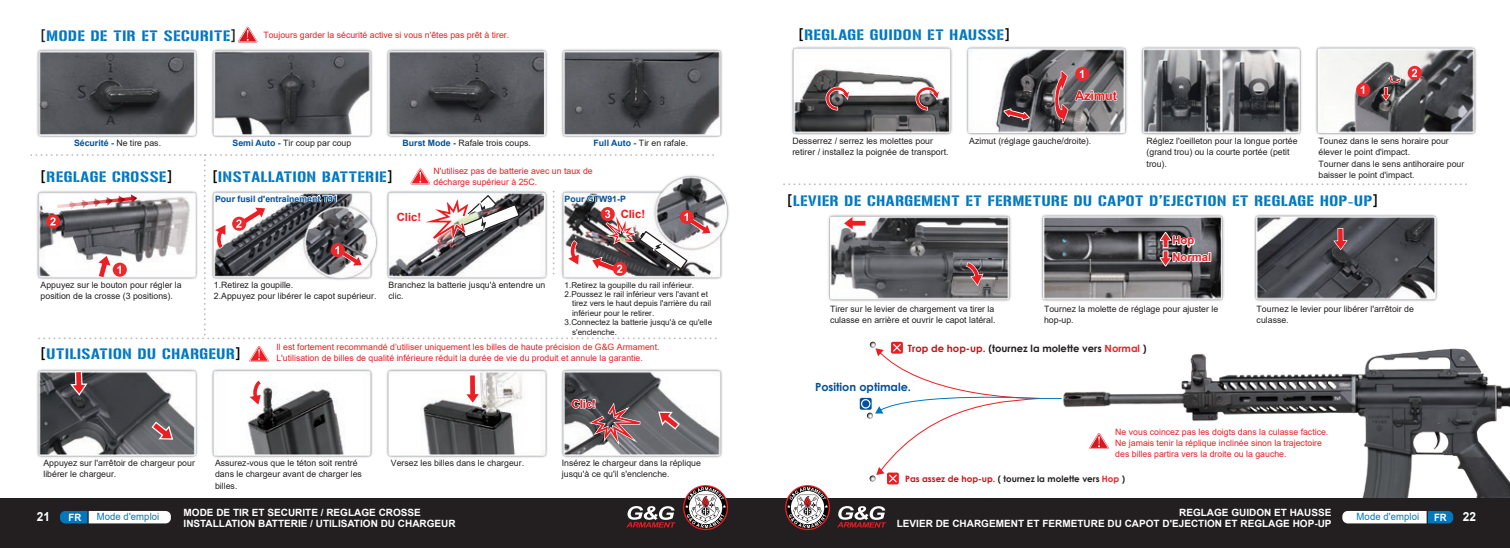
<style>
.page{position:relative;width:1510px;height:548px;background:#fff}
.page>*{position:absolute;margin:0;border:0;box-sizing:border-box;transform-origin:0 0}
.t1{font:15px "Gunplay";letter-spacing:.05em;color:#0078c0}
.t2{font:15px "Gunplay";letter-spacing:.05em;color:#0078c1}
.t3{font:700 12.5px "Arial";color:#d7171f}
.t4{font:700 12.5px "Arial";color:#fff;scale:.95 1}
.t5{font:700 11.25px/16.6px "Arial";color:#ee1d23}
.t6{font:700 11.25px "Century Gothic";color:#01519b}
.t7{font:700 11.25px "Arial";color:#d7171f}
.t8{font:700 10.12px "Arial";color:#fff;scale:.95 1}
.t9{font:700 10px/11.2px "Arial";color:#fff;text-align:right}
.t10{font:700 10px "Century Gothic";color:#231f20}
.t11{font:10px "Arial";letter-spacing:.01em;color:#0078c0;scale:.95 1}
.t12{font:8.75px/11.2px "Arial";color:#231f20}
.t13{font:8.75px/11.2px "Arial";color:#ee1d23}
.t14{font:700 8.75px "Century Gothic";color:#231f20}
.t15{font:700 8.75px "Arial";color:#01519b}
.t16{font:8.12px "Arial";color:#231f20}
.s1{font-family:"DIN Pro";font-weight:500;color:#231f20}
.s2{font-weight:700;color:#01519b}
.s3{font-family:"DIN Pro";font-weight:500;color:#000}
.s4{color:#c4121a}
.s5{color:#ee1d23}
</style>
<div class="page">
<img style="left:30px;top:26px;width:1479px;height:472px">
<div style="left:0;top:498px;width:1509px;height:49px;background:#231f20"></div>
<svg style="left:785px;top:485px;width:45px;height:45px"></svg>
<svg style="left:683px;top:485px;width:45px;height:45px"></svg>
<svg style="left:1342px;top:511px;width:111px;height:12px"></svg>
<svg style="left:60px;top:511px;width:111px;height:12px"></svg>
<svg style="left:837px;top:506px;width:49px;height:21px"></svg>
<svg style="left:626px;top:506px;width:49px;height:21px"></svg>
<svg style="left:1089px;top:433px;width:19px;height:16px"></svg>
<svg style="left:249px;top:346px;width:20px;height:15px"></svg>
<svg style="left:784px;top:183px;width:683px;height:2px"></svg>
<svg style="left:238px;top:27px;width:19px;height:16px"></svg>
<svg style="left:250px;top:380px;width:11px;height:24px"></svg>
<svg style="left:68px;top:369px;width:22px;height:28px"></svg>
<svg style="left:150px;top:419px;width:25px;height:22px"></svg>
<svg style="left:887px;top:472px;width:12px;height:12px"></svg>
<div style="left:859px;top:397px;width:12px;height:12px;background:#01519b;border-radius:2px"></div>
<svg style="left:861px;top:341px;width:201px;height:141px"></svg>
<svg style="left:1159px;top:232px;width:52px;height:34px"></svg>
<div style="left:1407px;top:66px;width:14px;height:14px;background:#ec2a2d;border-radius:50%"></div>
<svg style="left:1411px;top:69px;width:6px;height:8px"></svg>
<div style="left:1356px;top:83px;width:14px;height:14px;background:#ec2a2d;border-radius:50%"></div>
<svg style="left:1360px;top:86px;width:4px;height:8px"></svg>
<svg style="left:1003px;top:108px;width:26px;height:12px"></svg>
<svg style="left:1054px;top:26px;width:64px;height:98px"></svg>
<svg style="left:825px;top:86px;width:27px;height:25px"></svg>
<svg style="left:915px;top:86px;width:27px;height:25px"></svg>
<svg style="left:1379px;top:74px;width:22px;height:28px"></svg>
<svg style="left:965px;top:261px;width:19px;height:26px"></svg>
<svg style="left:844px;top:217px;width:21px;height:12px"></svg>
<svg style="left:1332px;top:227px;width:16px;height:24px"></svg>
<svg style="left:464px;top:374px;width:17px;height:30px"></svg>
<svg style="left:656px;top:409px;width:25px;height:22px"></svg>
<svg style="left:571px;top:398px;width:71px;height:50px;background:#8c787b"></svg>
<svg style="left:31px;top:154px;width:686px;height:185px"></svg>
<h1 class="t1" style="left:41px;top:25px;width:197px"><span class="s1">[</span>MODE DE TIR ET SECURITE<span class="s1">]</span></h1>
<p class="t13" style="left:263px;top:29px;width:247px">Toujours garder la sécurité active si vous n'êtes pas prêt à tirer.</p>
<p class="t12" style="left:74px;top:137px;width:89px"><span class="s2">Sécurité -</span> Ne tire pas.</p>
<p class="t12" style="left:232px;top:137px;width:120px"><span class="s2">Semi Auto -</span> Tir coup par coup</p>
<p class="t12" style="left:402px;top:137px;width:130px"><span class="s2">Burst Mode -</span> Rafale trois coups.</p>
<p class="t12" style="left:593px;top:137px;width:96px"><span class="s2">Full Auto -</span> Tir en rafale.</p>
<h1 class="t2" style="left:41px;top:165px;width:133px"><span class="s3">[</span>REGLAGE CROSSE<span class="s3">]</span></h1>
<h1 class="t2" style="left:212px;top:165px;width:182px"><span class="s3">[</span>INSTALLATION BATTERIE<span class="s3">]</span></h1>
<p class="t13" style="left:433px;top:165px;width:161px">N'utilisez pas de batterie avec un taux de décharge supérieur à 25C.</p>
<p class="t15" style="left:215px;top:192px;width:124px">Pour fusil d'entraînement T91</p>
<p class="t15" style="left:564px;top:192px;width:63px">Pour GTW91-P</p>
<p class="t5" style="left:397px;top:209px;width:26px">Clic!</p>
<p class="t5" style="left:620px;top:206px;width:26px">Clic!</p>
<p class="t12" style="left:41px;top:279px;width:143px">Appuyez sur le bouton pour régler la position de la crosse (3 positions).</p>
<p class="t12" style="left:214px;top:279px;width:164px">1.Retirez la goupille.<br>2.Appuyez pour libérer le capot supérieur.</p>
<p class="t12" style="left:388px;top:279px;width:158px">Branchez la batterie jusqu'à entendre un clic.</p>
<p class="t16" style="left:564px;top:279px;width:131px">1.Retirez la goupille du rail inférieur.</p>
<p class="t16" style="left:564px;top:288px;width:145px">2.Poussez le rail inférieur vers l'avant et</p>
<p class="t16" style="left:572px;top:298px;width:141px">tirez vers le haut depuis l'arrière du rail</p>
<p class="t16" style="left:572px;top:307px;width:84px">inférieur pour le retirer.</p>
<p class="t16" style="left:564px;top:316px;width:149px">3.Connectez la batterie jusqu'à ce qu'elle</p>
<p class="t16" style="left:572px;top:326px;width:46px">s'enclenche.</p>
<h1 class="t2" style="left:41px;top:343px;width:202px"><span class="s3">[</span>UTILISATION DU CHARGEUR<span class="s3">]</span></h1>
<p class="t13" style="left:276px;top:341px;width:385px">Il est fortement recommandé d’utiliser uniquement les billes de haute précision de G&amp;G Armament.<br>L'utilisation de billes de qualité inférieure réduit la durée de vie du produit et annule la garantie.</p>
<p class="t7" style="left:571px;top:396px;width:26px">Clic!</p>
<p class="t12" style="left:43px;top:457px;width:153px">Appuyez sur l'arrêtoir de chargeur pour libérer le chargeur.</p>
<p class="t12" style="left:215px;top:457px;width:148px">Assurez-vous que le téton soit rentré dans le chargeur avant de charger les billes.</p>
<p class="t12" style="left:391px;top:457px;width:135px">Versez les billes dans le chargeur.</p>
<p class="t12" style="left:562px;top:457px;width:141px">Insérez le chargeur dans la réplique jusqu'à ce qu'il s'enclenche.</p>
<h1 class="t1" style="left:798px;top:23px;width:213px"><span class="s3">[</span>REGLAGE GUIDON ET HAUSSE<span class="s3">]</span></h1>
<h2 class="t3" style="left:1075px;top:87px;width:43px">Azimut</h2>
<p class="t12" style="left:792px;top:135px;width:142px">Desserrez / serrez les molettes pour</p>
<p class="t12" style="left:969px;top:135px;width:124px">Azimut (réglage gauche/droite).</p>
<p class="t12" style="left:792px;top:146px;width:158px">retirer / installez la poignée de transport.</p>
<p class="t12" style="left:1146px;top:135px;width:152px">Réglez l'oeilleton pour la longue portée (grand trou) ou la courte portée (petit trou).</p>
<p class="t12" style="left:1318px;top:135px;width:147px">Tounez dans le sens horaire pour élever le point d'impact.<br>Tourner dans le sens antihoraire pour baisser le point d'impact.</p>
<h1 class="t1" style="left:787px;top:190px;width:592px"><span class="s3">[</span>LEVIER DE CHARGEMENT ET FERMETURE DU CAPOT D'EJECTION ET REGLAGE HOP-UP<span class="s3">]</span></h1>
<p class="t5" style="left:1172px;top:232px;width:40px">Hop<br>Normal</p>
<p class="t12" style="left:830px;top:303px;width:167px">Tirer sur le levier de chargement va tirer la culasse en arrière et ouvrir le capot latéral.</p>
<p class="t12" style="left:1044px;top:303px;width:176px">Tournez la molette de réglage pour ajuster le hop-up.</p>
<p class="t12" style="left:1256px;top:303px;width:159px">Tournez le levier pour libérer l'arrêtoir de culasse.</p>
<p class="t10" style="left:908px;top:340px;width:240px"><span class="s4">Trop de hop-up.</span> (tournez la molette vers <span class="s5">Normal</span> )</p>
<p class="t6" style="left:815px;top:378px;width:98px">Position optimale.</p>
<p class="t13" style="left:1115px;top:426px;width:215px">Ne vous coincez pas les doigts dans la culasse factice.<br>Ne jamais tenir la réplique inclinée sinon la trajectoire des billes partira vers la droite ou la gauche.</p>
<p class="t14" style="left:905px;top:472px;width:221px"><span class="s4">Pas assez de hop-up.</span> ( tournez la molette vers <span class="s5">Hop</span> )</p>
<p class="t9" style="left:184px;top:506px;width:274px;text-align:left">MODE DE TIR ET SECURITE / REGLAGE CROSSE<br>INSTALLATION BATTERIE / UTILISATION DU CHARGEUR</p>
<p class="t9" style="left:897px;top:506px;width:436px">REGLAGE GUIDON ET HAUSSE<br>LEVIER DE CHARGEMENT ET FERMETURE DU CAPOT D'EJECTION ET REGLAGE HOP-UP</p>
<h2 class="t4" style="left:1462px;top:507px;width:16px">22</h2>
<h2 class="t4" style="left:37px;top:507px;width:16px">21</h2>
<p class="t8" style="left:69px;top:509px;width:15px">FR</p>
<p class="t11" style="left:97px;top:509px;width:67px">Mode d'emploi</p>
<p class="t11" style="left:1356px;top:509px;width:67px">Mode d'emploi</p>
<p class="t8" style="left:1434px;top:509px;width:15px">FR</p>
</div>
